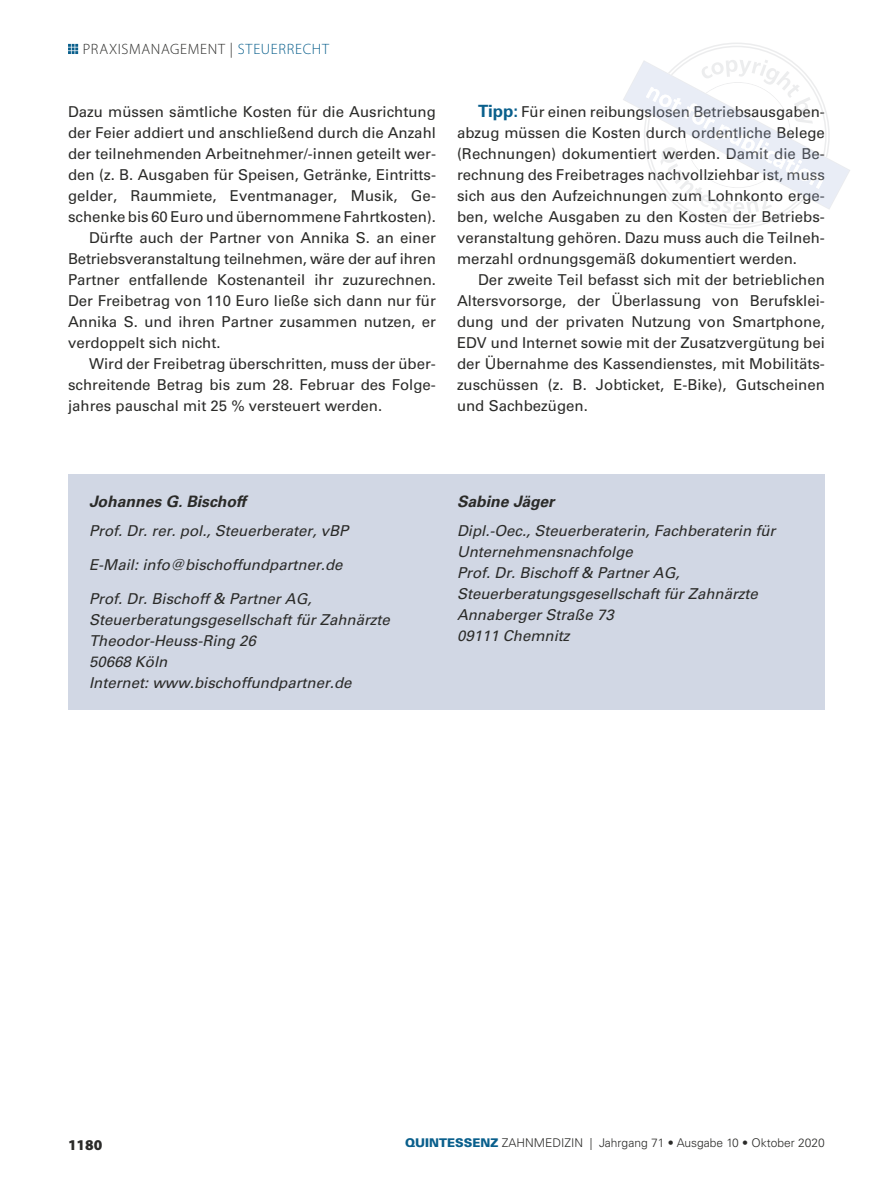
<style>
.page{position:relative;width:893px;height:1191px;background:#fff}
.page>*{position:absolute;margin:0;border:0;box-sizing:border-box;transform-origin:0 0}
.t1{font:italic 700 15.75px "Univers LT Std";color:#2b2b29}
.t2{font:15px/21px "Univers LT Std";color:#2b2b29;text-align:justify}
.t3{font:italic 15px/21px "Univers LT Std";color:#2b2b29}
.t4{font:300 15px "Myriad Pro";letter-spacing:.045em;color:#2b2b29}
.t5{font:900 15px "Myriad Pro";color:#2b2b29}
.t6{font:300 12px "Univers LT Std";color:#2b2b29}
.s1{color:#095f8c}
.s2{font-weight:700;font-size:16.8px;color:#095f8c}
.s3{font-weight:900;color:#095f8c}
</style>
<div class="page">
<svg style="left:68px;top:44px;width:10px;height:10px"></svg>
<div style="left:68px;top:474px;width:757px;height:235px;background:#d1d7e4"></div>
<svg style="left:623px;top:43px;width:227px;height:186px"></svg>
<p class="t4" style="left:83px;top:41px;width:248px">PRAXISMANAGEMENT | <span class="s1">STEUERRECHT</span></p>
<p class="t2" style="left:68px;top:101px;width:369px">Dazu müssen sämtliche Kosten für die Ausrichtung</p>
<p class="t2" style="left:68px;top:122px;width:369px">der Feier addiert und anschließend durch die Anzahl</p>
<p class="t2" style="left:68px;top:143px;width:369px">der teilnehmenden Arbeitnehmer/-innen geteilt wer-</p>
<p class="t2" style="left:68px;top:164px;width:369px">den (z. B. Ausgaben für Speisen, Getränke, Eintritts-</p>
<p class="t2" style="left:68px;top:185px;width:369px">gelder, Raummiete, Eventmanager, Musik, Ge-</p>
<p class="t2" style="left:68px;top:206px;width:369px">schenke bis 60 Euro und übernommene Fahrtkosten).</p>
<p class="t2" style="left:89px;top:227px;width:348px">Dürfte auch der Partner von Annika S. an einer</p>
<p class="t2" style="left:68px;top:248px;width:369px">Betriebsveranstaltung teilnehmen, wäre der auf ihren</p>
<p class="t2" style="left:68px;top:269px;width:369px">Partner entfallende Kostenanteil ihr zuzurechnen.</p>
<p class="t2" style="left:68px;top:290px;width:369px">Der Freibetrag von 110 Euro ließe sich dann nur für</p>
<p class="t2" style="left:68px;top:311px;width:369px">Annika S. und ihren Partner zusammen nutzen, er</p>
<p class="t2" style="left:68px;top:332px;width:154px">verdoppelt sich nicht.</p>
<p class="t2" style="left:89px;top:353px;width:348px">Wird der Freibetrag überschritten, muss der über-</p>
<p class="t2" style="left:68px;top:374px;width:369px">schreitende Betrag bis zum 28. Februar des Folge-</p>
<p class="t2" style="left:68px;top:395px;width:316px">jahres pauschal mit 25 % versteuert werden.</p>
<p class="t2" style="left:457px;top:101px;width:369px;text-indent:21px"><span class="s2">Tipp:</span> Für einen reibungslosen Betriebsausgaben&shy;abzug müssen die Kosten durch ordentliche Belege (Rechnungen) dokumentiert werden. Damit die Be&shy;rechnung des Freibetrages nachvollziehbar ist, muss sich aus den Aufzeichnungen zum Lohnkonto erge&shy;ben, welche Ausgaben zu den Kosten der Betriebs&shy;veranstaltung gehören. Dazu muss auch die Teilneh&shy;merzahl ordnungsgemäß dokumentiert werden.</p>
<p class="t2" style="left:457px;top:269px;width:369px;text-indent:21px">Der zweite Teil befasst sich mit der betrieblichen Altersvorsorge, der Überlassung von Berufsklei&shy;dung und der privaten Nutzung von Smartphone, EDV und Internet sowie mit der Zusatzvergütung bei der Übernahme des Kassendienstes, mit Mobilitäts&shy;zuschüssen (z. B. Jobticket, E-Bike), Gutscheinen und Sachbezügen.</p>
<p class="t1" style="left:89px;top:492px;width:159px">Johannes G. Bischoff</p>
<p class="t3" style="left:89px;top:520px;width:261px">Prof. Dr. rer. pol., Steuerberater, vBP</p>
<p class="t3" style="left:89px;top:554px;width:255px">E-Mail: info@bischoffundpartner.de</p>
<p class="t3" style="left:89px;top:588px;width:302px">Prof. Dr. Bischoff &amp; Partner AG,<br>Steuerberatungsgesellschaft für Zahnärzte<br>Theodor-Heuss-Ring 26<br>50668 Köln<br>Internet: www.bischoffundpartner.de</p>
<p class="t1" style="left:457px;top:492px;width:99px">Sabine Jäger</p>
<p class="t3" style="left:457px;top:520px;width:320px">Dipl.-Oec., Steuerberaterin, Fachberaterin für<br>Unternehmensnachfolge<br>Prof. Dr. Bischoff &amp; Partner AG,<br>Steuerberatungsgesellschaft für Zahnärzte<br>Annaberger Straße 73<br>09111 Chemnitz</p>
<p class="t5" style="left:68px;top:1136px;width:36px">1180</p>
<p class="t6" style="left:405px;top:1135px;width:421px"><span class="s3">QUINTESSENZ</span> ZAHNMEDIZIN | Jahrgang 71 • Ausgabe 10 • Oktober 2020</p>
</div>
